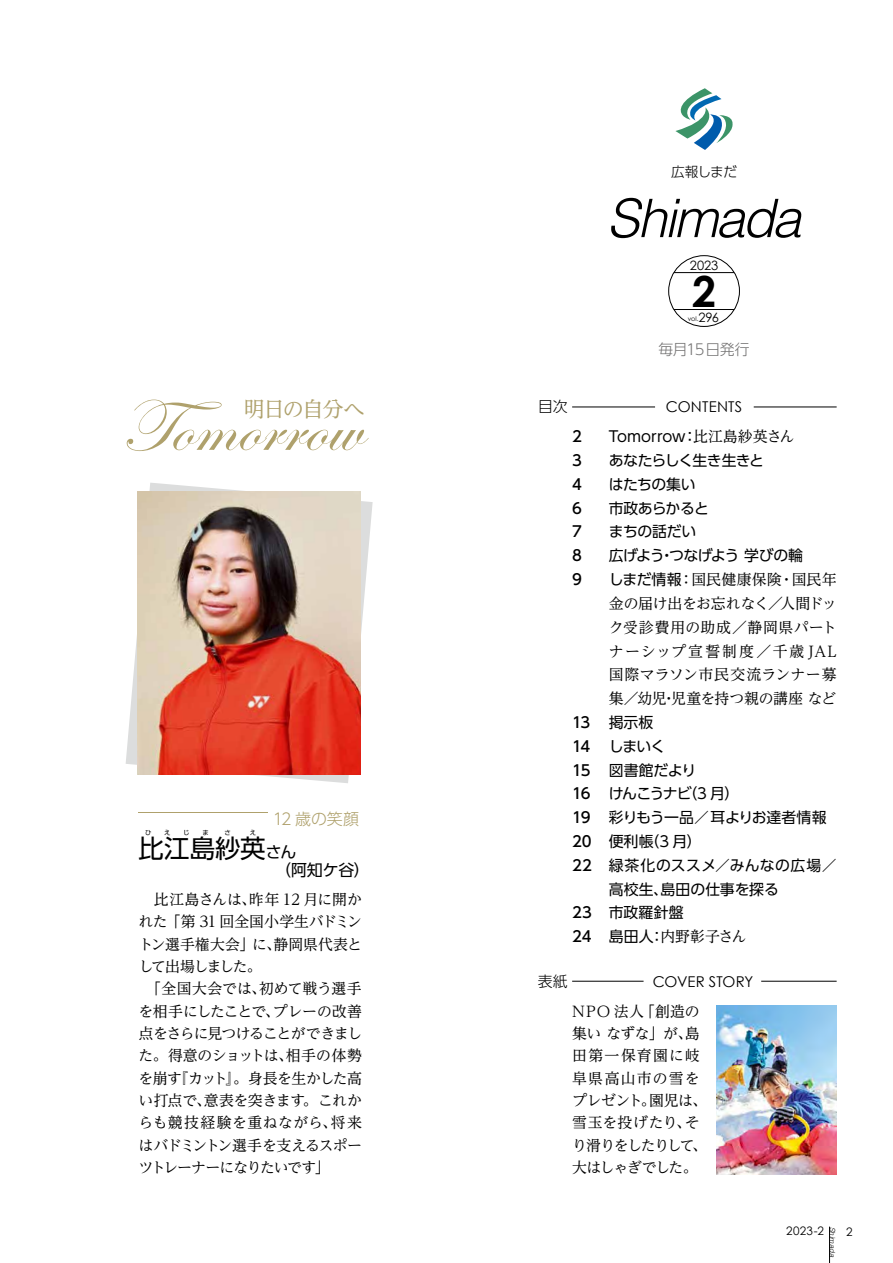
<style>
.page{position:relative;width:893px;height:1263px;background:#fff}
.page>*{position:absolute;margin:0;border:0;box-sizing:border-box;transform-origin:0 0}
.t1{font:74.4px "Edwardian Script ITC";letter-spacing:-.01em;color:#afa16c;scale:1.1 1}
.t2{font:italic 300 53.1px "Helvetica";letter-spacing:-.05em;color:#000}
.t3{font:700 42.9px "Century Gothic";color:#000}
.t4{font:25.5px "UD Shin Go Pro";color:#000}
.t5{font:21.3px "UD Reimin Pro";letter-spacing:-.065em;color:#afa16c}
.t6{font:300 16.95px "UD Shin Go Pro";color:#afa16c;scale:7.6 1}
.t7{font:15.9px/17.5px "UD Shin Go Pro";letter-spacing:-.015em;color:#000}
.t8{font:300 15.9px "UD Shin Go Pro";letter-spacing:-.005em;color:#afa16c}
.t9{font:14.85px/22.4px "UD Reimin Pro";letter-spacing:-.01em;color:#000}
.t10{font:14.85px/23.9px "UD Shin Go Pro";letter-spacing:-.015em;color:#000}
.t11{font:14.85px/23.9px "UD Reimin Pro";letter-spacing:.025em;color:#000}
.t12{font:14.85px/22.4px "UD Reimin Pro";letter-spacing:-.04em;color:#000}
.t13{font:14.85px/22.4px "UD Reimin Pro";letter-spacing:-.06em;color:#000}
.t14{font:14.85px/22.4px "UD Reimin Pro";letter-spacing:.065em;color:#000}
.t15{font:500 14.85px/23.9px "UD Shin Go Pro";letter-spacing:-.07em;color:#000;text-align:justify}
.t16{font:14.85px/22.4px "UD Reimin Pro";letter-spacing:-.1em;color:#000}
.t17{font:14.85px "UD Reimin Pro";letter-spacing:-.075em;color:#000}
.t18{font:14.85px "UD Shin Go Pro";letter-spacing:.03em;color:#000}
.t19{font:14.85px "Century Gothic";letter-spacing:-.005em;color:#000}
.t20{font:14.85px/23.9px "UD Shin Go Pro";letter-spacing:.02em;color:#000}
.t21{font:14.85px "UD Reimin Pro";letter-spacing:.04em;color:#000}
.t22{font:14.85px "Century Gothic";letter-spacing:.015em;color:#000}
.t23{font:300 14.85px "UD Shin Go Pro";letter-spacing:-.025em;color:#727171}
.t24{font:300 14.85px "UD Shin Go Pro";color:#000}
.t25{font:300 13.8px "UD Shin Go Pro";letter-spacing:-.06em;color:#000}
.t26{font:12.9px "Century Gothic";color:#000}
.t27{font:11.7px "Century Gothic";color:#000}
.t28{font:italic 300 7.5px "Helvetica";color:#000}
.t29{font:6.45px "UD Shin Go Pro";color:#000}
.t30{font:6.45px "Century Gothic";color:#000}
.s1{font-size:25.5px}
.s2{font-size:6.45px}
</style>
<div class="page">
<img style="left:717px;top:1005px;width:120px;height:170px">
<svg style="left:675px;top:88px;width:58px;height:62px"></svg>
<div style="left:668px;top:255px;width:72px;height:72px;border:1px solid #000;border-radius:50%"></div>
<hr style="left:674px;top:272px;width:60px;height:1px;background:#000">
<hr style="left:674px;top:309px;width:60px;height:1px;background:#000">
<hr style="left:572px;top:407px;width:83px;height:1px;background:#000">
<hr style="left:754px;top:407px;width:83px;height:1px;background:#000">
<hr style="left:572px;top:981px;width:72px;height:1px;background:#000">
<hr style="left:761px;top:981px;width:76px;height:1px;background:#000">
<svg style="left:126px;top:483px;width:247px;height:300px"></svg>
<img style="left:137px;top:492px;width:224px;height:282px">
<hr style="left:829px;top:1226px;width:1px;height:37px;background:#000">
<h3 class="t5" style="left:244px;top:391px;width:123px">明日の自分へ</h3>
<h1 class="t1" style="left:120px;top:386px;width:220px">Tomorrow</h1>
<p class="t8" style="left:273px;top:806px;width:88px">12 歳の笑顔</p>
<p class="t6" style="left:139px;top:799px;width:19px">―</p>
<h3 class="t4" style="left:139px;top:828px;width:104px">比江島紗</h3>
<p class="t29" style="left:145px;top:827px;width:8px">ひ</p>
<p class="t29" style="left:164px;top:827px;width:8px">え</p>
<p class="t29" style="left:183px;top:827px;width:8px">じ</p>
<p class="t29" style="left:202px;top:827px;width:8px">ま</p>
<p class="t29" style="left:225px;top:827px;width:8px">さ</p>
<p class="t29" style="left:250px;top:827px;width:8px">え</p>
<p class="t7" style="left:275px;top:843px;width:96px;text-indent:-35px"><span class="s1">英</span>さん<br>（阿知ケ谷(</p>
<p class="t9" style="left:249px;top:888px;width:114px">昨年 12 月に開か</p>
<p class="t9" style="left:139px;top:888px;width:225px">　比江島さんは、<br>れた「第 31 回全国小学生バドミントン選手権大会」に静岡県代表と</p>
<p class="t9" style="left:266px;top:932px;width:16px">、</p>
<p class="t13" style="left:259px;top:955px;width:104px;text-indent:-120px">して出場しました。<br>初めて戦う選手</p>
<p class="t9" style="left:139px;top:977px;width:225px">　「全国大会では、<br>を相手にしたことでプレーの改善</p>
<p class="t9" style="left:265px;top:999px;width:16px">、</p>
<p class="t17" style="left:139px;top:1021px;width:225px">点をさらに見つけることができまし</p>
<p class="t9" style="left:286px;top:1044px;width:78px">相手の体勢</p>
<p class="t13" style="left:173px;top:1044px;width:190px;text-indent:-35px">た。得意のショットは、<br>『カット』。身長を生かした高</p>
<p class="t9" style="left:139px;top:1066px;width:45px">を崩す</p>
<p class="t9" style="left:139px;top:1089px;width:168px">い打点で意表を突きます</p>
<p class="t9" style="left:303px;top:1089px;width:61px">。これか</p>
<p class="t9" style="left:196px;top:1089px;width:16px">、</p>
<p class="t12" style="left:139px;top:1111px;width:225px">らも競技経験を重ねながら、<br>はバドミントン選手を支えるスポーツトレーナーになりたいです「</p>
<p class="t9" style="left:331px;top:1111px;width:33px">将来</p>
<p class="t25" style="left:671px;top:161px;width:67px">広報しまだ</p>
<h2 class="t2" style="left:607px;top:173px;width:196px">Shimada</h2>
<p class="t26" style="left:690px;top:257px;width:30px">2023</p>
<h3 class="t3" style="left:692px;top:264px;width:26px">2</h3>
<p class="t26" style="left:697px;top:309px;width:24px"><span class="s2">.</span>296</p>
<p class="t30" style="left:688px;top:315px;width:10px">vol</p>
<p class="t24" style="left:538px;top:395px;width:31px">目次</p>
<p class="t15" style="left:572px;top:424px;width:11px">2<br>3<br>4<br>6<br>7<br>8<br>9</p>
<p class="t15" style="left:572px;top:710px;width:21px">13<br>14<br>15<br>16<br>19<br>20<br>22</p>
<p class="t15" style="left:572px;top:900px;width:21px">23<br>24</p>
<p class="t24" style="left:538px;top:969px;width:31px">表紙</p>
<p class="t23" style="left:658px;top:337px;width:93px">毎月15日発行</p>
<p class="t22" style="left:666px;top:398px;width:78px">CONTENTS</p>
<p class="t9" style="left:693px;top:425px;width:103px">比江島紗英さん</p>
<p class="t10" style="left:609px;top:424px;width:196px">Tomorrow<br>あなたらしく生き生きと<br>はたちの集い<br>市政あらかると<br>まちの話だい<br>広げようつなげよう学びの輪</p>
<p class="t10" style="left:682px;top:424px;width:16px">：</p>
<p class="t10" style="left:660px;top:543px;width:16px">・</p>
<p class="t10" style="left:609px;top:567px;width:74px">しまだ情報</p>
<p class="t9" style="left:792px;top:568px;width:46px">国民年</p>
<p class="t9" style="left:691px;top:568px;width:92px">国民健康保険</p>
<p class="t9" style="left:679px;top:568px;width:16px">：</p>
<p class="t9" style="left:779px;top:568px;width:16px">・</p>
<p class="t11" style="left:609px;top:591px;width:229px">金の届け出をお忘れなく／<br>ク受診費用の助成／静岡県パートナーシップ宣誓制度／千歳 JAL国際マラソン市民交流ランナー募集／幼児児童を持つ親の講座など</p>
<p class="t9" style="left:780px;top:592px;width:58px">人間ドッ</p>
<p class="t9" style="left:661px;top:687px;width:16px">・</p>
<p class="t10" style="left:609px;top:710px;width:46px">掲示板</p>
<p class="t10" style="left:609px;top:734px;width:58px">しまいく</p>
<p class="t10" style="left:609px;top:757px;width:89px">図書館だより</p>
<p class="t10" style="left:682px;top:781px;width:59px">（3 月(</p>
<p class="t10" style="left:609px;top:781px;width:84px">けんこうナビ</p>
<p class="t10" style="left:609px;top:805px;width:219px">彩りもう一品／耳よりお達者情報</p>
<p class="t10" style="left:644px;top:829px;width:59px">（3 月(</p>
<p class="t10" style="left:609px;top:829px;width:46px">便利帳</p>
<p class="t18" style="left:609px;top:853px;width:229px">緑茶化のススメ／みんなの広場／</p>
<p class="t10" style="left:661px;top:877px;width:120px">島田の仕事を探る</p>
<p class="t20" style="left:609px;top:877px;width:77px">高校生、市政羅針盤</p>
<p class="t9" style="left:660px;top:925px;width:88px">内野彰子さん</p>
<p class="t10" style="left:609px;top:924px;width:46px">島田人</p>
<p class="t10" style="left:649px;top:924px;width:16px">：</p>
<p class="t19" style="left:653px;top:972px;width:102px">COVER STORY</p>
<p class="t9" style="left:640px;top:999px;width:61px">「創造の</p>
<p class="t14" style="left:572px;top:999px;width:137px">NPO 法人<br>集いなずな」が島、田第一保育園に岐阜県高山市の雪をプレゼント園児は、</p>
<p class="t9" style="left:641px;top:1089px;width:16px">。</p>
<p class="t21" style="left:572px;top:1110px;width:129px">雪玉を投げたりそ、</p>
<p class="t9" style="left:692px;top:1133px;width:16px">、</p>
<p class="t16" style="left:572px;top:1133px;width:127px">り滑りをしたりして大はしゃぎでした。</p>
<p class="t27" style="left:786px;top:1224px;width:39px">2023-2</p>
<p class="t28" style="left:839px;top:1227px;width:32px;rotate:90deg">Shimada</p>
<p class="t27" style="left:846px;top:1224px;width:8px">2</p>
</div>
